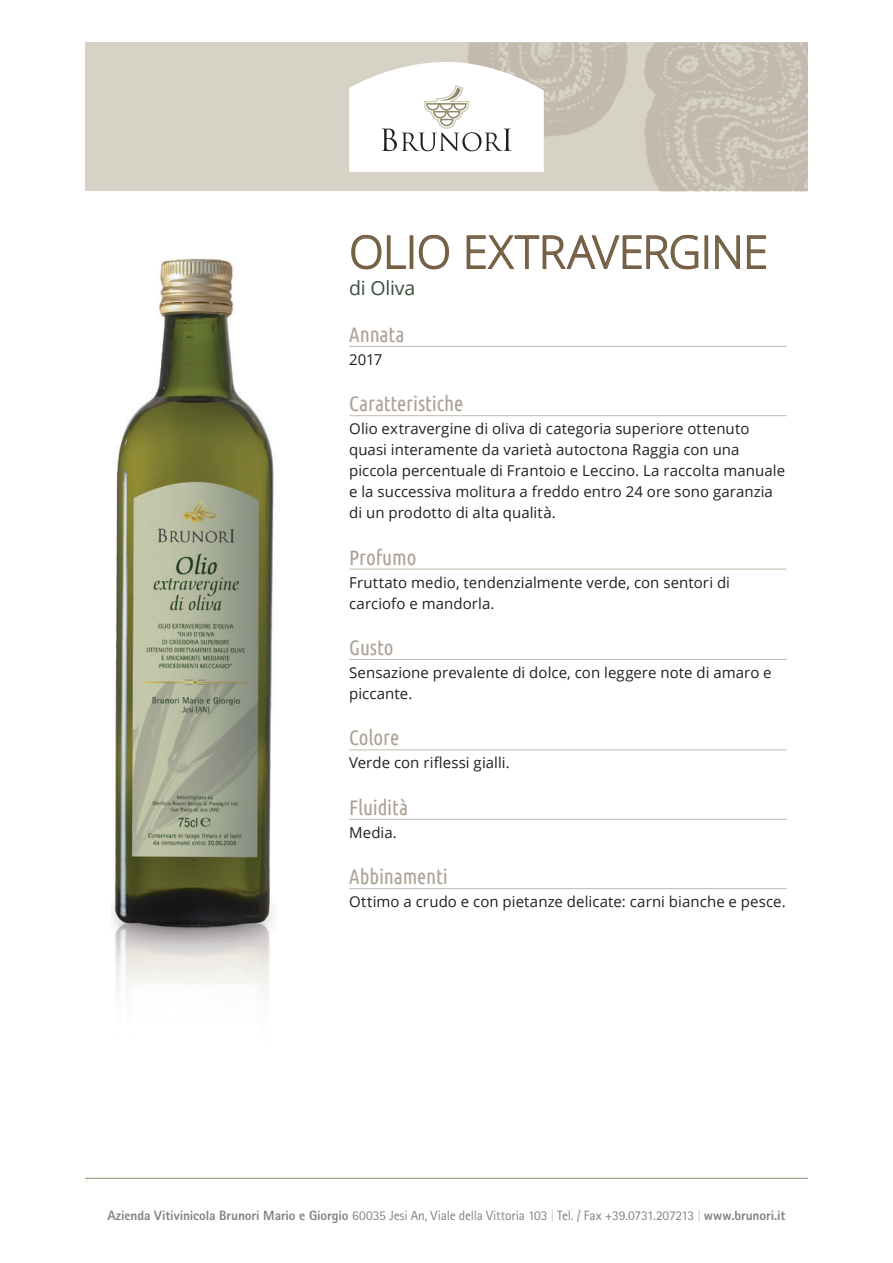
<style>
.page{position:relative;width:893px;height:1263px;background:#fff}
.page>*{position:absolute;margin:0;border:0;box-sizing:border-box;transform-origin:0 0}
.t1{font:300 45px "Open Sans";letter-spacing:-.01em;color:#756045}
.t2{font:21px "Ubuntu Condensed";letter-spacing:-.005em;color:#aca296}
.t3{font:19.5px "Open Sans";letter-spacing:-.01em;color:#3b4f40}
.t4{font:15px/21px "Open Sans";letter-spacing:.005em;color:#231f20}
.t5{font:13.5px "Rotis Sans Serif Std";letter-spacing:-.015em;color:#808285}
.s1{font-weight:800}
.s2{color:#cecdb8}
</style>
<div class="page">
<div style="left:85px;top:43px;width:723px;height:148px;background:#d7d2c6"></div>
<img style="left:467px;top:43px;width:341px;height:148px">
<svg style="left:349px;top:62px;width:195px;height:110px;background:#f2f1ef"></svg>
<hr style="left:349px;top:346px;width:438px;height:1px;background:#c1baad">
<hr style="left:349px;top:415px;width:438px;height:1px;background:#c1baad">
<hr style="left:349px;top:569px;width:438px;height:1px;background:#c1baad">
<hr style="left:349px;top:659px;width:438px;height:1px;background:#c1baad">
<hr style="left:349px;top:750px;width:438px;height:1px;background:#c1baad">
<hr style="left:349px;top:819px;width:438px;height:1px;background:#c1baad">
<hr style="left:349px;top:888px;width:438px;height:1px;background:#c1baad">
<svg style="left:351px;top:234px;width:55px;height:36px"></svg>
<div style="left:410px;top:235px;width:3px;height:34px;border:2px solid #756045"></div>
<svg style="left:418px;top:234px;width:31px;height:36px"></svg>
<svg style="left:466px;top:234px;width:233px;height:36px"></svg>
<div style="left:704px;top:235px;width:4px;height:34px;border:2px solid #756045"></div>
<svg style="left:715px;top:235px;width:51px;height:34px"></svg>
<img style="left:111px;top:258px;width:170px;height:920px">
<hr style="left:85px;top:1178px;width:723px;height:1px;background:#8f8a6b">
<p class="t1" style="left:349px;top:221px;width:420px">OLIO EXTRAVERGINE</p>
<p class="t3" style="left:349px;top:275px;width:68px">di Oliva</p>
<p class="t2" style="left:349px;top:321px;width:57px">Annata</p>
<p class="t4" style="left:349px;top:349px;width:35px">2017</p>
<p class="t2" style="left:349px;top:391px;width:116px">Caratteristiche</p>
<p class="t4" style="left:349px;top:418px;width:437px">Olio extravergine di oliva di categoria superiore ottenuto quasi interamente da varietà autoctona Raggia con una piccola percentuale di Frantoio e Leccino. La raccolta manuale e la successiva molitura a freddo entro 24 ore sono garanzia di un prodotto di alta qualità.</p>
<p class="t2" style="left:349px;top:544px;width:69px">Profumo</p>
<p class="t4" style="left:349px;top:571px;width:382px">Fruttato medio, tendenzialmente verde, con sentori di carciofo e mandorla.</p>
<p class="t2" style="left:349px;top:634px;width:46px">Gusto</p>
<p class="t4" style="left:349px;top:662px;width:424px">Sensazione prevalente di dolce, con leggere note di amaro e piccante.</p>
<p class="t2" style="left:349px;top:725px;width:52px">Colore</p>
<p class="t4" style="left:349px;top:752px;width:162px">Verde con riflessi gialli.</p>
<p class="t2" style="left:349px;top:794px;width:61px">Fluidità</p>
<p class="t4" style="left:349px;top:821px;width:49px">Media.</p>
<p class="t2" style="left:349px;top:864px;width:100px">Abbinamenti</p>
<p class="t4" style="left:349px;top:891px;width:438px">Ottimo a crudo e con pietanze delicate: carni bianche e pesce.</p>
<p class="t5" style="left:107px;top:1208px;width:680px"><span class="s1">Azienda Vitivinicola Brunori Mario e Giorgio</span> 60035 Jesi An, Viale della Vittoria 103 <span class="s2">|</span> Tel. / Fax +39.0731.207213 <span class="s2">|</span> <span class="s1">www.brunori.it</span></p>
</div>
